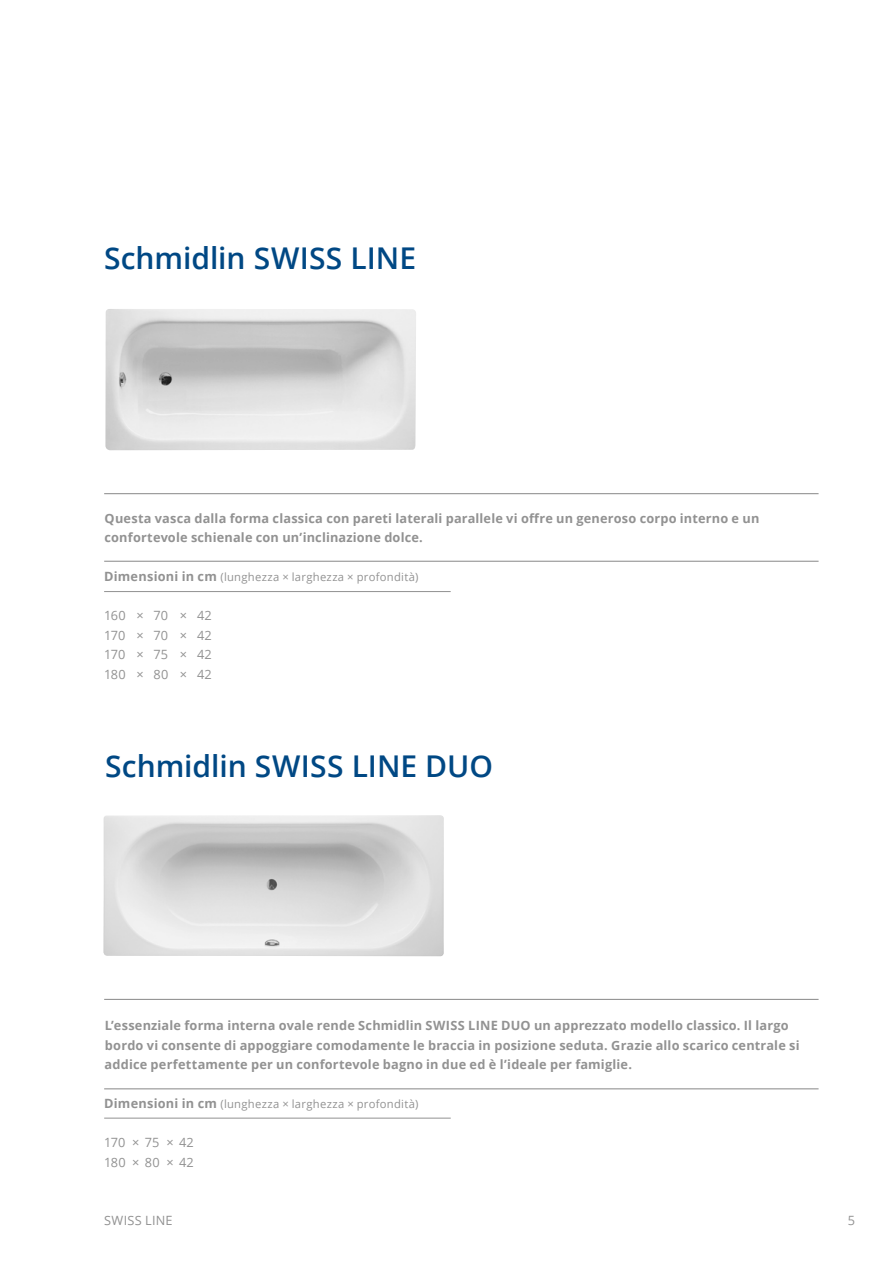
<style>
.page{position:relative;width:893px;height:1263px;background:#fff}
.page>*{position:absolute;margin:0;border:0;box-sizing:border-box;transform-origin:0 0}
.Produktename{font:600 30px "Open Sans";color:#004884}
.Leadtexte_Bold_grau{font:700 12.75px/19.5px "Open Sans";letter-spacing:.015em;color:#929292}
.Grössen-Tab1{font:12.75px "Open Sans";letter-spacing:.01em;color:#929292}
.Untertitel_mit_Linie{font:11.25px "Open Sans";letter-spacing:.025em;color:#929292}
.s1{font-weight:700;font-size:12.75px}
</style>
<div class="page">
<img style="left:105px;top:309px;width:311px;height:141px">
<img style="left:104px;top:815px;width:340px;height:141px">
<hr style="left:104px;top:591px;width:347px;height:1px;background:#929292">
<hr style="left:104px;top:1118px;width:347px;height:1px;background:#929292">
<hr style="left:104px;top:493px;width:715px;height:1px;background:#878787">
<hr style="left:104px;top:999px;width:715px;height:1px;background:#878787">
<hr style="left:104px;top:561px;width:715px;height:1px;background:#878787">
<hr style="left:104px;top:1088px;width:715px;height:1px;background:#878787">
<p class="Produktename" style="left:104px;top:238px;width:313px">Schmidlin SWISS LINE</p>
<p class="Leadtexte_Bold_grau" style="left:105px;top:508px;width:656px">Questa vasca dalla forma classica con pareti laterali parallele vi offre un generoso corpo interno e un confortevole schienale con un’inclinazione dolce.</p>
<p class="Untertitel_mit_Linie" style="left:104px;top:570px;width:316px"><span class="s1">Dimensioni in cm</span> (lunghezza × larghezza × profondità)</p>
<p class="Grössen-Tab1" style="left:104px;top:607px;width:109px">160 × 70 × 42</p>
<p class="Grössen-Tab1" style="left:104px;top:627px;width:109px">170 × 70 × 42</p>
<p class="Grössen-Tab1" style="left:104px;top:646px;width:109px">170 × 75 × 42</p>
<p class="Grössen-Tab1" style="left:104px;top:666px;width:109px">180 × 80 × 42</p>
<p class="Produktename" style="left:105px;top:745px;width:389px">Schmidlin SWISS LINE DUO</p>
<p class="Leadtexte_Bold_grau" style="left:105px;top:1015px;width:696px">L’essenziale forma interna ovale rende Schmidlin SWISS LINE DUO un apprezzato modello classico. Il largo bordo vi consente di appoggiare comodamente le braccia in posizione seduta. Grazie allo scarico centrale si addice perfettamente per un confortevole bagno in due ed è l’ideale per famiglie.</p>
<p class="Untertitel_mit_Linie" style="left:104px;top:1096px;width:316px"><span class="s1">Dimensioni in cm</span> (lunghezza × larghezza × profondità)</p>
<p class="Grössen-Tab1" style="left:104px;top:1134px;width:91px">170 × 75 × 42</p>
<p class="Grössen-Tab1" style="left:104px;top:1153px;width:91px">180 × 80 × 42</p>
<p class="Grössen-Tab1" style="left:104px;top:1211px;width:70px">SWISS LINE</p>
<p class="Grössen-Tab1" style="left:848px;top:1211px;width:9px">5</p>
</div>
